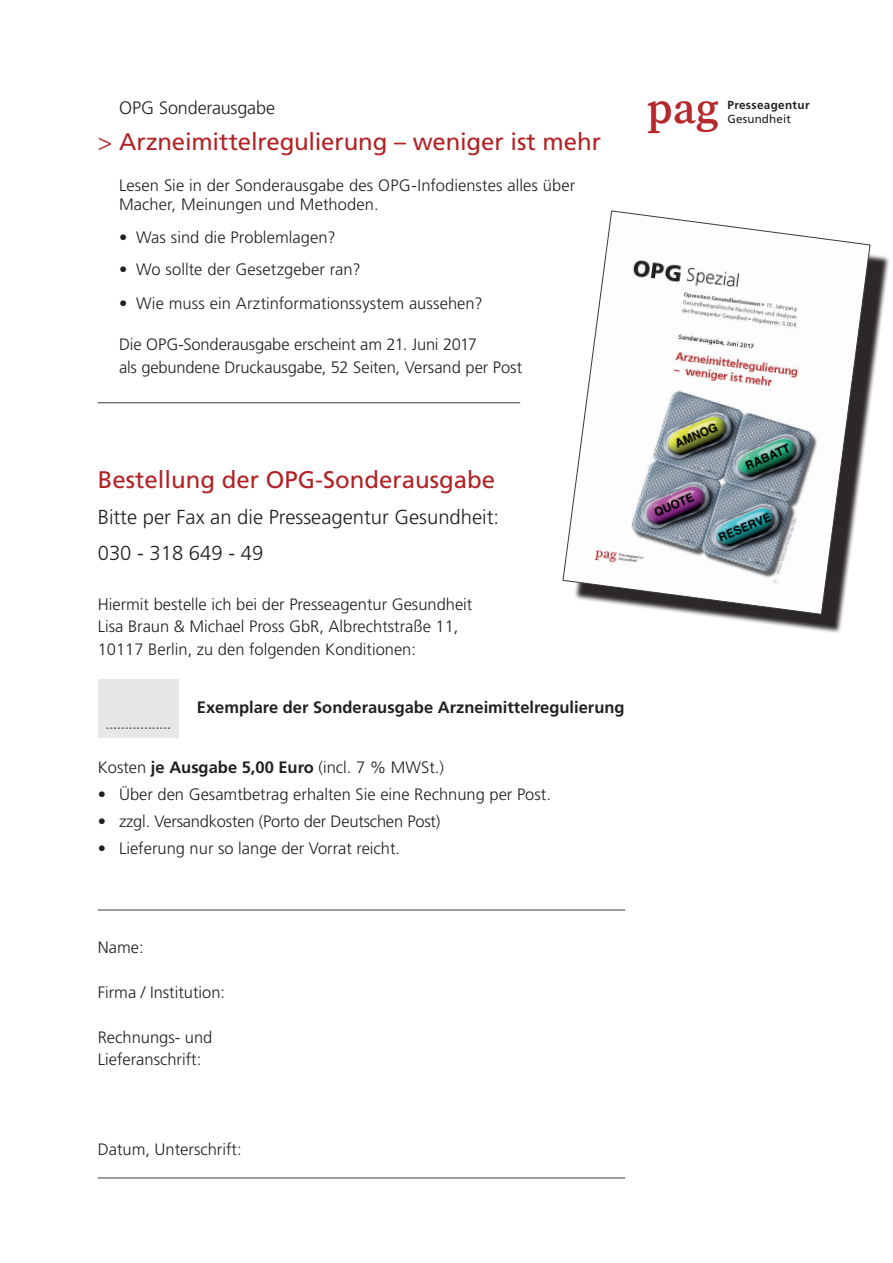
<style>
.page{position:relative;width:893px;height:1263px;background:#fff}
.page>*{position:absolute;margin:0;border:0;box-sizing:border-box;transform-origin:0 0}
.t1{font:600 44.25px "Source Serif Pro";color:#b5282b}
.t2{font:24px "Frutiger";color:#b22225}
.t3{font:300 20.25px/36px "Frutiger";color:#231f20}
.t4{font:300 18px "Frutiger";letter-spacing:-.01em;color:#231f20}
.t5{font:300 16.5px/22.5px "Frutiger";color:#231f20}
.t6{font:700 16.5px "Frutiger";color:#231f20}
.t7{font:700 11.7px "Frutiger";letter-spacing:.03em;color:#231f20}
.t8{font:11.7px "Frutiger";letter-spacing:.01em;color:#231f20}
.s1{font-weight:300;color:#b32b26}
.s2{font-weight:700}
</style>
<div class="page">
<div style="left:98px;top:679px;width:81px;height:59px;background:#e6e7e9"></div>
<svg style="left:106px;top:728px;width:64px;height:1px"></svg>
<hr style="left:98px;top:402px;width:422px;height:1px;background:#383b3d">
<hr style="left:98px;top:910px;width:527px;height:1px;background:#383b3d">
<hr style="left:98px;top:1177px;width:527px;height:1px;background:#383b3d">
<div style="left:573px;top:221px;width:317px;height:413px;background:#231f20;opacity:.96"></div>
<svg style="left:562px;top:210px;width:309px;height:405px"></svg>
<p class="t4" style="left:119px;top:97px;width:158px">OPG Sonderausgabe</p>
<h2 class="t2" style="left:98px;top:127px;width:505px"><span class="s1">&gt;</span> Arzneimittelregulierung – weniger ist mehr</h2>
<p class="t5" style="left:119px;top:176px;width:458px;line-height:19.5px">Lesen Sie in der Sonderausgabe des OPG-Infodienstes alles über<br>Macher, Meinungen und Methoden.</p>
<p class="t5" style="left:119px;top:226px;width:218px">• Was sind die Problemlagen?</p>
<p class="t5" style="left:119px;top:258px;width:243px">• Wo sollte der Gesetzgeber ran?</p>
<p class="t5" style="left:119px;top:292px;width:365px">• Wie muss ein Arztinformationssystem aussehen?</p>
<p class="t5" style="left:119px;top:332px;width:405px;line-height:23.7px">Die OPG-Sonderausgabe erscheint am 21. Juni 2017<br>als gebundene Druckausgabe, 52 Seiten, Versand per Post</p>
<h1 class="t1" style="left:646px;top:82px;width:74px">pag</h1>
<p class="t7" style="left:728px;top:98px;width:84px">Presseagentur</p>
<p class="t8" style="left:728px;top:112px;width:65px">Gesundheit</p>
<h2 class="t2" style="left:98px;top:465px;width:399px">Bestellung der OPG-Sonderausgabe</h2>
<p class="t3" style="left:98px;top:499px;width:403px">Bitte per Fax an die Presseagentur Gesundheit:<br>030 - 318 649 - 49</p>
<p class="t5" style="left:98px;top:593px;width:376px">Hiermit bestelle ich bei der Presseagentur Gesundheit<br>Lisa Braun &amp; Michael Pross GbR, Albrechtstraße 11,<br>10117 Berlin, zu den folgenden Konditionen:</p>
<p class="t6" style="left:197px;top:698px;width:429px">Exemplare der Sonderausgabe Arzneimittelregulierung</p>
<p class="t5" style="left:98px;top:756px;width:348px">Kosten <span class="s2">je Ausgabe 5,00 Euro</span> (incl. 7 % MWSt.)</p>
<p class="t5" style="left:98px;top:783px;width:455px">• Über den Gesamtbetrag erhalten Sie eine Rechnung per Post.</p>
<p class="t5" style="left:98px;top:810px;width:344px">• zzgl. Versandkosten (Porto der Deutschen Post)</p>
<p class="t5" style="left:98px;top:837px;width:304px">• Lieferung nur so lange der Vorrat reicht.</p>
<p class="t5" style="left:98px;top:936px;width:47px">Name:</p>
<p class="t5" style="left:98px;top:981px;width:129px">Firma / Institution:</p>
<p class="t5" style="left:98px;top:1026px;width:116px">Rechnungs- und<br>Lieferanschrift:</p>
<p class="t5" style="left:98px;top:1139px;width:145px">Datum, Unterschrift:</p>
</div>
